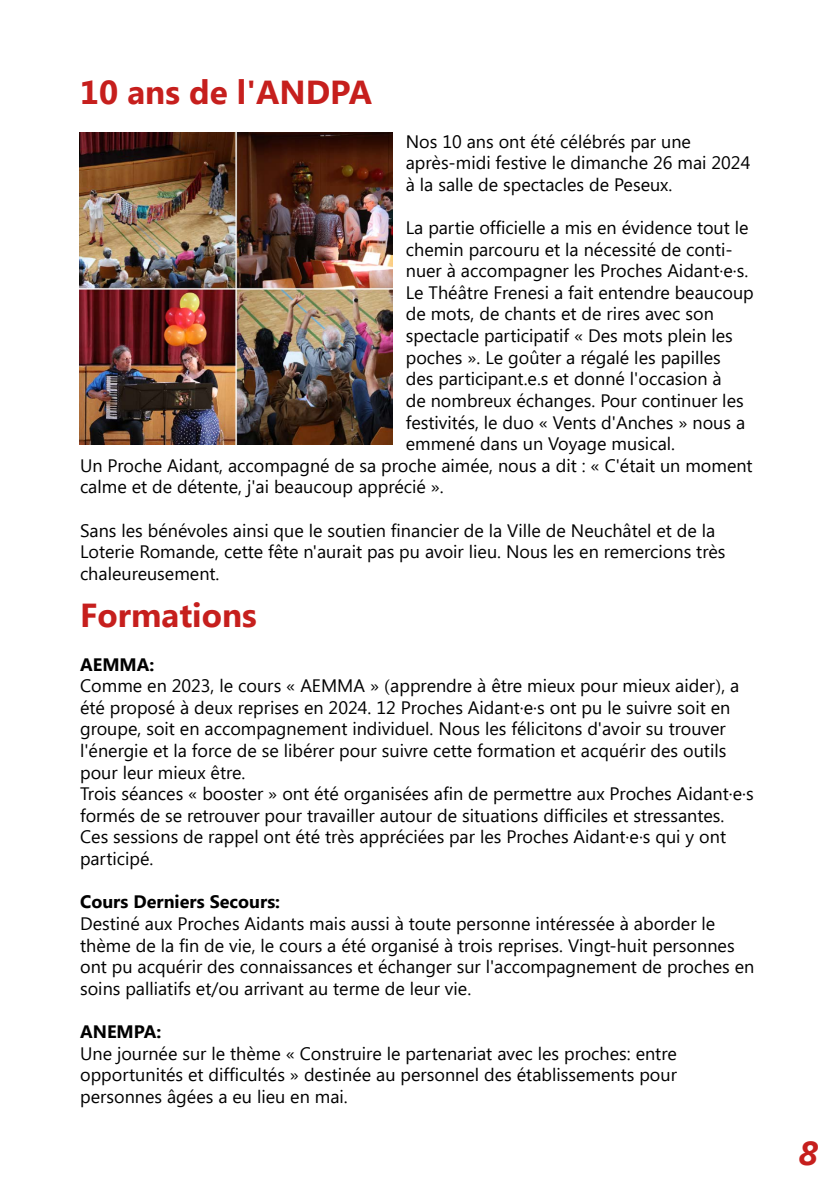
<style>
.page{position:relative;width:840px;height:1191px;background:#fff}
.page>*{position:absolute;margin:0;border:0;box-sizing:border-box;transform-origin:0 0}
.t1{font:700 33.2px "Segoe UI";color:#c61f1d}
.t2{font:italic 700 33.2px "Segoe UI";color:#c61f1d}
.t3{font:18px/21.6px "Segoe UI";color:#000}
.t4{font:700 18px "Segoe UI";color:#000}
.s1{font-weight:700}
.s2{font-family:"Minion Pro"}
</style>
<div class="page">
<img style="left:80px;top:132px;width:312px;height:312px">
<h1 class="t1" style="left:80px;top:74px;width:293px">10 ans de l'ANDPA</h1>
<p class="t3" style="left:405px;top:131px;width:346px">Nos 10 ans ont été célébrés par une après-midi festive le dimanche 26 mai 2024 à la salle de spectacles de Peseux.</p>
<p class="t3" style="left:405px;top:217px;width:344px">La partie officielle a mis en évidence tout le</p>
<p class="t3" style="left:405px;top:239px;width:328px">chemin parcouru et la nécessité de conti-</p>
<p class="t3" style="left:405px;top:260px;width:344px">nuer à accompagner les Proches Aidant·e·s.</p>
<p class="t3" style="left:405px;top:282px;width:349px">Le Théâtre Frenesi a fait entendre beaucoup</p>
<p class="t3" style="left:405px;top:303px;width:309px">de mots, de chants et de rires avec son</p>
<p class="t3" style="left:405px;top:325px;width:328px">spectacle participatif « Des mots plein les</p>
<p class="t3" style="left:405px;top:347px;width:316px">poches ». Le goûter a régalé les papilles</p>
<p class="t3" style="left:405px;top:368px;width:317px">des participant.e.s et donné l'occasion à</p>
<p class="t3" style="left:405px;top:390px;width:339px">de nombreux échanges. Pour continuer les</p>
<p class="t3" style="left:405px;top:411px;width:340px">festivités, le duo « Vents d'Anches » nous a</p>
<p class="t3" style="left:405px;top:433px;width:271px">emmené dans un Voyage musical.</p>
<p class="t3" style="left:80px;top:455px;width:674px">Un Proche Aidant, accompagné de sa proche aimée, nous a dit : « C'était un moment</p>
<p class="t3" style="left:80px;top:476px;width:365px">calme et de détente, j'ai beaucoup apprécié ».</p>
<p class="t3" style="left:80px;top:519px;width:646px">Sans les bénévoles ainsi que le soutien financier de la Ville de Neuchâtel et de la<br>Loterie Romande, cette fête n'aurait pas pu avoir lieu. Nous les en remercions très chaleureusement.</p>
<h1 class="t1" style="left:80px;top:596px;width:178px">Formations</h1>
<p class="t3" style="left:80px;top:653px;width:674px"><span class="s1">AEMMA:<br></span>Comme en 2023, le cours « AEMMA » <span class="s2">(</span>apprendre à être mieux pour mieux aider<span class="s2">)</span>, a été proposé à deux reprises en 2024. 12 Proches Aidant·e·s ont pu le suivre soit en groupe, soit en accompagnement individuel. Nous les félicitons d'avoir su trouver l'énergie et la force de se libérer pour suivre cette formation et acquérir des outils pour leur mieux être.<br>Trois séances « booster » ont été organisées afin de permettre aux Proches Aidant·e·s formés de se retrouver pour travailler autour de situations difficiles et stressantes.<br>Ces sessions de rappel ont été très appréciées par les Proches Aidant·e·s qui y ont participé.</p>
<p class="t4" style="left:80px;top:891px;width:201px">Cours Derniers Secours:</p>
<p class="t3" style="left:80px;top:913px;width:675px">Destiné aux Proches Aidants mais aussi à toute personne intéressée à aborder le thème de la fin de vie, le cours a été organisé à trois reprises. Vingt-huit personnes ont pu acquérir des connaissances et échanger sur l'accompagnement de proches en soins palliatifs et/ou arrivant au terme de leur vie.</p>
<p class="t4" style="left:80px;top:1021px;width:83px">ANEMPA:</p>
<p class="t3" style="left:80px;top:1042px;width:598px;text-align:justify">Une journée sur le thème « Construire le partenariat avec les proches: entre opportunités et difficultés » destinée au personnel des établissements pour personnes âgées a eu lieu en mai.</p>
<h1 class="t2" style="left:798px;top:1134px;width:21px">8</h1>
</div>
